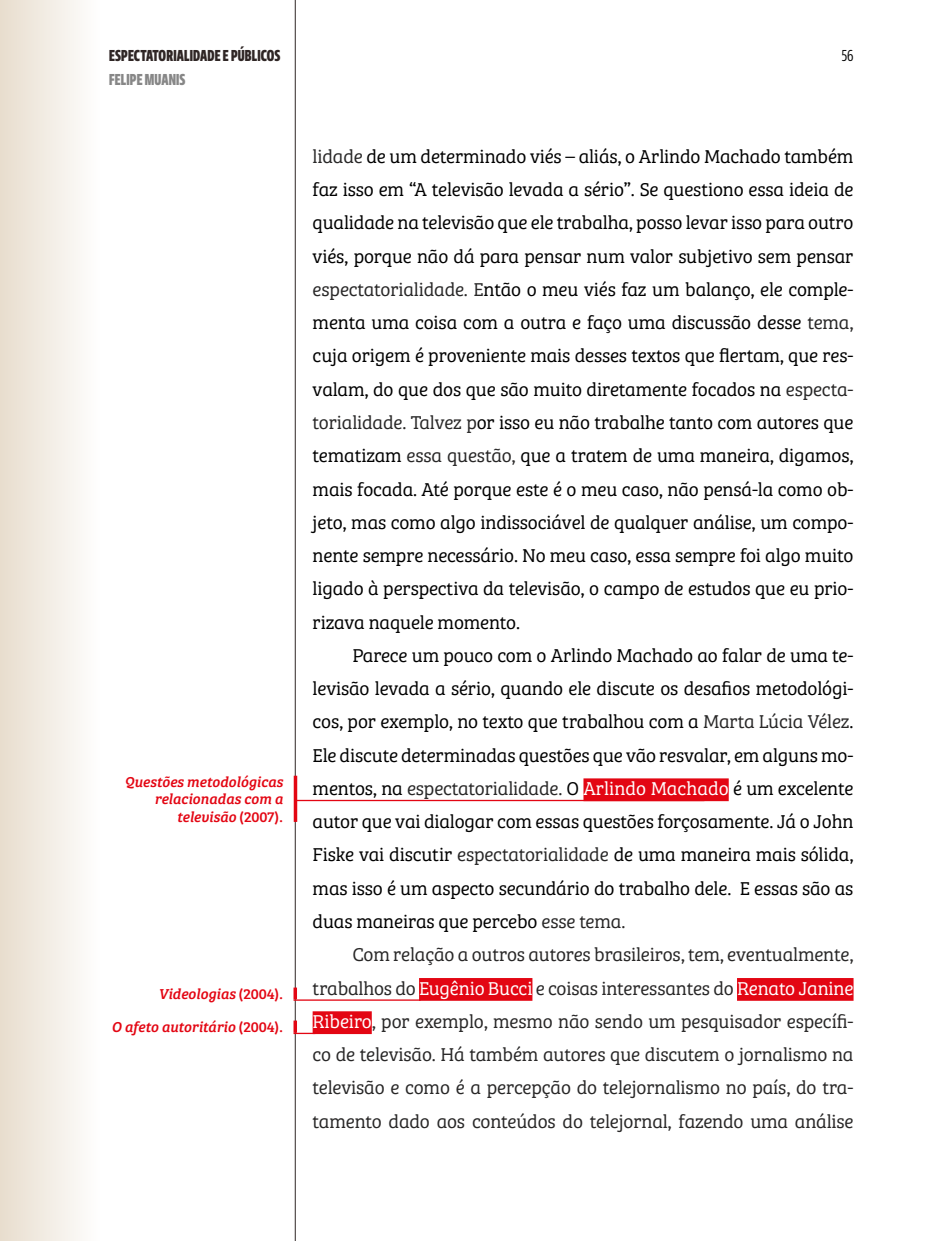
<style>
.page{position:relative;width:928px;height:1241px;background:#fff}
.page>*{position:absolute;margin:0;border:0;box-sizing:border-box;transform-origin:0 0}
.t1{font:19.25px/33.2px "Bree Serif Lt";letter-spacing:-.01em;color:#000;text-align:justify}
.t2{font:19.25px/33.2px "Bree Serif Lt";letter-spacing:-.01em;color:#282727;text-align:justify}
.t3{font:700 15.75px "Fact Compressed Web";letter-spacing:.01em;color:#2f2625}
.t4{font:700 15.75px "Fact Compressed Web";letter-spacing:.01em;color:#878787}
.t5{font:300 15.75px "Fact Condensed Web";color:#000}
.t6{font:italic 14.88px/17.5px "Bree Serif";letter-spacing:-.005em;color:#e30613;text-align:right}
.s1{font-style:normal}
.s2{color:#282727}
.s3{color:#fff}
</style>
<div class="page">
<hr style="left:295px;top:0;width:1px;height:1240px;background:#2f2625">
<div style="left:0;top:0;width:99px;height:1240px;background:linear-gradient(to right,#e8ddcd,#fefefe)"></div>
<div style="left:583px;top:778px;width:145px;height:23px;background:#e30613"></div>
<div style="left:419px;top:977px;width:113px;height:23px;background:#e30613"></div>
<div style="left:737px;top:977px;width:116px;height:23px;background:#e30613"></div>
<div style="left:313px;top:1011px;width:59px;height:22px;background:#e30613"></div>
<hr style="left:295px;top:799px;width:409px;height:2px;background:#e30613">
<hr style="left:293px;top:999px;width:127px;height:1px;background:#e30613">
<svg style="left:293px;top:1032px;width:20px;height:1px"></svg>
<hr style="left:294px;top:775px;width:3px;height:46px;background:#e30613">
<svg style="left:293px;top:987px;width:4px;height:12px"></svg>
<svg style="left:293px;top:1020px;width:4px;height:12px"></svg>
<p class="t3" style="left:109px;top:46px;width:173px">ESPECTATORIALIDADE E PÚBLICOS</p>
<p class="t4" style="left:109px;top:69px;width:78px">FELIPE MUANIS</p>
<p class="t6" style="left:124px;top:771px;width:160px">Questões metodológicas relacionadas com a televisão <span class="s1">(2007).</span></p>
<p class="t6" style="left:159px;top:983px;width:126px">Videologias <span class="s1">(2004).</span></p>
<p class="t6" style="left:111px;top:1016px;width:173px">O afeto autoritário <span class="s1">(2004).</span></p>
<p class="t5" style="left:841px;top:46px;width:14px">56</p>
<p class="t1" style="left:313px;top:139px;width:542px"><span class="s2">lidade</span> de um determinado viés – aliás, o Arlindo Machado também faz isso em “A televisão levada a sério”. Se questiono essa ideia de qualidade na televisão que ele trabalha, posso levar isso para outro viés, porque não dá para pensar num valor subjetivo sem pensar <span class="s2">espectatorialidade. E</span>ntão o meu viés faz um balanço, ele comple&shy;menta uma coisa com a outra e faço uma discussão desse <span class="s2">tema, </span>cuja origem é proveniente mais desses textos que flertam, que res&shy;valam, do que dos que são muito diretamente focados na <span class="s2">especta&shy;torialidade. Talvez p</span>or isso eu não trabalhe tanto com autores que tematizam <span class="s2">essa questão,</span> que a tratem de uma maneira, digamos, mais focada. Até porque este é o meu caso, não pensá-la como ob&shy;jeto, mas como algo indissociável de qualquer análise, um compo&shy;nente sempre necessário. No meu caso, essa sempre foi algo muito ligado à perspectiva da televisão, o campo de estudos que eu prio&shy;rizava naquele momento.</p>
<p class="t1" style="left:313px;top:637px;width:542px;text-indent:40px">Parece um pouco com o Arlindo Machado ao falar de uma te&shy;levisão levada a sério, quando ele discute os desafios metodológi&shy;cos, por exemplo, no texto que trabalhou com a <span class="s2">Marta Lúcia Vélez</span>.<br>Ele discute determinadas questões que vão resvalar, em alguns mo&shy;mentos, na <span class="s2">espectatorialidade.</span> O <span class="s3">Arlindo Machado</span> é um excelente autor que vai dialogar com essas questões forçosamente. Já o John Fiske vai discutir <span class="s2">espectatorialidade</span> de uma maneira mais sólida, mas isso é um aspecto secundário do trabalho dele. E essas são as duas maneiras que percebo <span class="s2">esse tema.</span></p>
<p class="t2" style="left:313px;top:936px;width:542px;text-indent:40px">Com relação a outros autores brasileiros, tem, eventualmente, trabalhos do <span class="s3">Eugênio Bucci</span> e coisas interessantes do <span class="s3">Renato Janine Ribeiro</span>, por exemplo, mesmo não sendo um pesquisador específi&shy;co de televisão. Há também autores que discutem o jornalismo na televisão e como é a percepção do telejornalismo no país, do tra&shy;tamento dado aos conteúdos do telejornal, fazendo uma análise</p>
</div>
